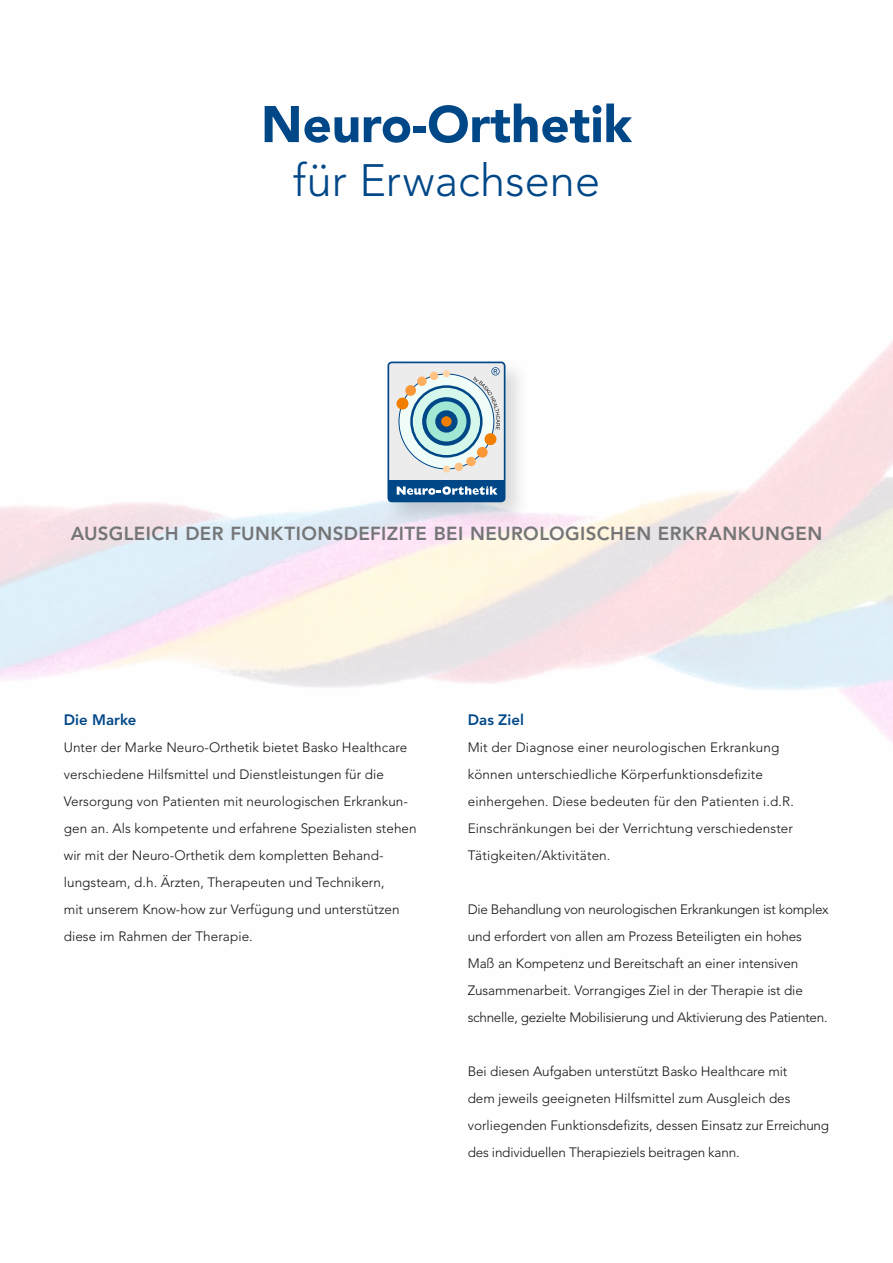
<style>
.page{position:relative;width:893px;height:1263px;background:#fff}
.page>*{position:absolute;margin:0;border:0;box-sizing:border-box;transform-origin:0 0}
.t1{font:900 51px "Avenir LT Std";color:#004788}
.t2{font:300 45px "Avenir LT Std";letter-spacing:.005em;color:#004788}
.t3{font:800 18.75px "Avenir LT Std";letter-spacing:.025em;color:#747576}
.t4{font:800 15px "Avenir LT Std";letter-spacing:.005em;color:#004788}
.t5{font:300 13.5px/27px "Avenir LT Std";letter-spacing:.005em;color:#141415}
</style>
<div class="page">
<div style="left:384px;top:358px;width:146px;height:169px;background:#141415;opacity:.15"></div>
<div style="left:388px;top:362px;width:117px;height:139px;background:#ececec;border-radius:4px"></div>
<div style="left:388px;top:480px;width:117px;height:21px;background:#004788"></div>
<div style="left:387px;top:362px;width:118px;height:140px;border:2px solid #004788;border-radius:4px"></div>
<svg style="left:397px;top:486px;width:101px;height:9px"></svg>
<svg style="left:399px;top:374px;width:95px;height:95px;fill:#effcf8"></svg>
<svg style="left:411px;top:387px;width:70px;height:69px;background:#bbe1df"></svg>
<div style="left:410px;top:385px;width:73px;height:73px;border:3px solid #004788;border-radius:50%"></div>
<svg style="left:424px;top:399px;width:45px;height:45px"></svg>
<div style="left:422px;top:397px;width:49px;height:49px;border:4px solid #004788;border-radius:50%"></div>
<div style="left:397px;top:398px;width:11px;height:11px;background:#f27e00;border-radius:50%"></div>
<div style="left:405px;top:385px;width:11px;height:11px;background:#fa9636;border-radius:50%"></div>
<div style="left:417px;top:376px;width:10px;height:10px;background:#ffae5e;border-radius:50%"></div>
<div style="left:430px;top:372px;width:8px;height:8px;background:#ffc184;border-radius:50%"></div>
<div style="left:443px;top:370px;width:7px;height:7px;background:#ffd3a6;border-radius:50%"></div>
<div style="left:485px;top:433px;width:11px;height:12px;background:#f27e00;border-radius:50%"></div>
<div style="left:477px;top:447px;width:11px;height:11px;background:#fa9636;border-radius:50%"></div>
<div style="left:466px;top:457px;width:10px;height:9px;background:#ffae5e;border-radius:50%"></div>
<div style="left:455px;top:463px;width:8px;height:8px;background:#ffc184;border-radius:50%"></div>
<div style="left:443px;top:465px;width:7px;height:7px;background:#ffd3a6;border-radius:50%"></div>
<div style="left:438px;top:413px;width:17px;height:17px;background:#f27e00;border-radius:50%"></div>
<div style="left:435px;top:410px;width:23px;height:23px;border:6px solid #004788;border-radius:50%"></div>
<svg style="left:473px;top:367px;width:27px;height:63px"></svg>
<h1 class="t1" style="left:261px;top:93px;width:373px">Neuro-Orthetik</h1>
<h2 class="t2" style="left:293px;top:154px;width:309px">für Erwachsene</h2>
<h3 class="t3" style="left:71px;top:523px;width:753px">AUSGLEICH DER FUNKTIONSDEFIZITE BEI NEUROLOGISCHEN ERKRANKUNGEN</h3>
<p class="t4" style="left:64px;top:710px;width:74px">Die Marke</p>
<p class="t5" style="left:64px;top:733px;width:354px">Unter der Marke Neuro-Orthetik bietet Basko Healthcare verschiedene Hilfsmittel und Dienstleistungen für die Versorgung von Patienten mit neurologischen Erkrankun&shy;gen an. Als kompetente und erfahrene Spezialisten stehen wir mit der Neuro-Orthetik dem kompletten Behand&shy;lungsteam, d.h. Ärzten, Therapeuten und Technikern,<br>mit unserem Know-how zur Verfügung und unterstützen diese im Rahmen der Therapie.</p>
<p class="t4" style="left:468px;top:710px;width:58px">Das Ziel</p>
<p class="t5" style="left:468px;top:733px;width:328px">Mit der Diagnose einer neurologischen Erkrankung können unterschiedliche Körperfunktionsdefizite einhergehen. Diese bedeuten für den Patienten i.d.R.<br>Einschränkungen bei der Verrichtung verschiedenster Tätigkeiten/Aktivitäten.</p>
<p class="t5" style="left:468px;top:895px;width:363px">Die Behandlung von neurologischen Erkrankungen ist komplex und erfordert von allen am Prozess Beteiligten ein hohes Maß an Kompetenz und Bereitschaft an einer intensiven Zusammenarbeit. Vorrangiges Ziel in der Therapie ist die schnelle, gezielte Mobilisierung und Aktivierung des Patienten.</p>
<p class="t5" style="left:468px;top:1057px;width:363px">Bei diesen Aufgaben unterstützt Basko Healthcare mit<br>dem jeweils geeigneten Hilfsmittel zum Ausgleich des vorliegenden Funktionsdefizits, dessen Einsatz zur Erreichung des individuellen Therapieziels beitragen kann.</p>
</div>
